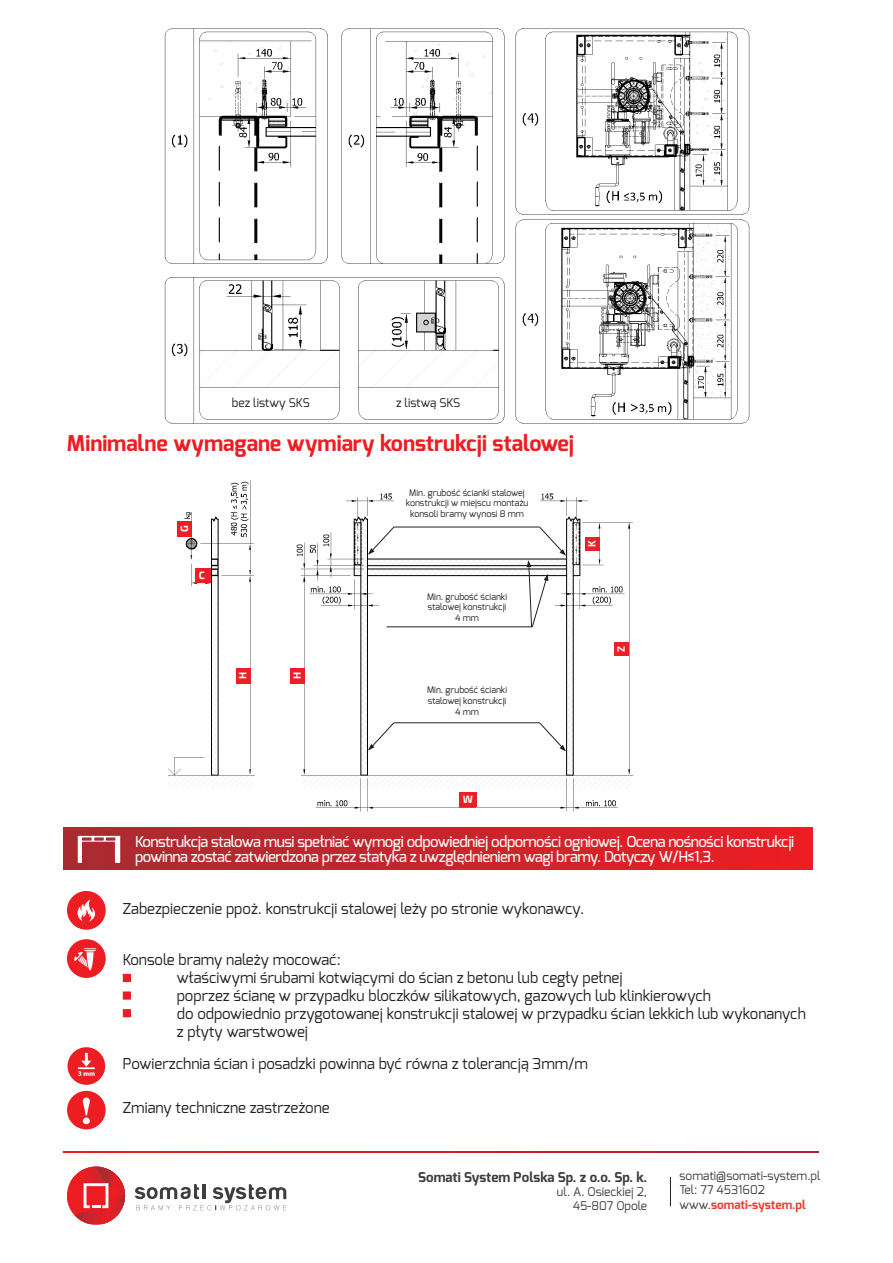
<style>
.page{position:relative;width:893px;height:1263px;background:#fff}
.page>*{position:absolute;margin:0;border:0;box-sizing:border-box;transform-origin:0 0}
.t1{font:700 21.75px "Exo";color:#ee1d23}
.t2{font:15px "Exo";color:#231f20}
.t3{font:500 15px/15px "Exo";letter-spacing:-.03em;color:#fff}
.t4{font:700 13.5px "Exo";color:#3e3e3f}
.t5{font:12px "Exo";color:#3e3e3f}
.t6{font:12px "Exo";letter-spacing:-.005em;color:#231f20}
.t7{font:700 12px "Exo";color:#ef3e2e}
.t8{font:700 10.35px "Exo 2";color:#fff}
.t9{font:9px "Exo";color:#231f20}
.s1{font-weight:400;color:#3e3e3f}
</style>
<div class="page">
<img style="left:164px;top:28px;width:586px;height:396px">
<img style="left:157px;top:480px;width:484px;height:348px">
<hr style="left:394px;top:527px;width:146px;height:1px;background:#231f20">
<svg style="left:368px;top:526px;width:26px;height:29px"></svg>
<hr style="left:394px;top:722px;width:146px;height:1px;background:#231f20">
<svg style="left:368px;top:722px;width:26px;height:28px"></svg>
<svg style="left:539px;top:722px;width:27px;height:29px"></svg>
<hr style="left:387px;top:627px;width:145px;height:1px;background:#231f20">
<svg style="left:527px;top:526px;width:39px;height:101px"></svg>
<div style="left:176px;top:521px;width:16px;height:15px;background:#ed1f26"></div>
<div style="left:195px;top:568px;width:15px;height:15px;background:#ed1f26"></div>
<div style="left:236px;top:668px;width:15px;height:15px;background:#ed1f26"></div>
<div style="left:290px;top:668px;width:15px;height:15px;background:#ed1f26"></div>
<div style="left:459px;top:792px;width:18px;height:15px;background:#ed1f26"></div>
<div style="left:614px;top:642px;width:15px;height:14px;background:#ed1f26"></div>
<div style="left:585px;top:537px;width:15px;height:14px;background:#ed1f26"></div>
<svg style="left:670px;top:1177px;width:1px;height:29px"></svg>
<svg style="left:63px;top:1152px;width:755px;height:1px"></svg>
<div style="left:63px;top:828px;width:749px;height:42px;background:linear-gradient(to right,#a62c32,#eb1d24)"></div>
<svg style="left:67px;top:1091px;width:39px;height:38px"></svg>
<svg style="left:67px;top:939px;width:39px;height:39px"></svg>
<svg style="left:68px;top:1047px;width:37px;height:38px"></svg>
<svg style="left:67px;top:891px;width:39px;height:39px"></svg>
<svg style="left:78px;top:835px;width:42px;height:28px"></svg>
<div style="left:123px;top:974px;width:8px;height:8px;background:#ee1d23"></div>
<div style="left:123px;top:991px;width:8px;height:9px;background:#ee1d23"></div>
<div style="left:123px;top:1009px;width:8px;height:8px;background:#ee1d23"></div>
<svg style="left:135px;top:1184px;width:151px;height:26px"></svg>
<svg style="left:67px;top:1166px;width:58px;height:59px"></svg>
<p class="t6" style="left:232px;top:395px;width:79px">bez listwy SKS</p>
<p class="t6" style="left:396px;top:395px;width:66px">z listwą SKS</p>
<p class="t1" style="left:67px;top:429px;width:509px">Minimalne wymagane wymiary konstrukcji stalowej</p>
<p class="t8" style="left:178px;top:532px;width:8px;rotate:-90deg">G</p>
<p class="t8" style="left:199px;top:569px;width:8px">C</p>
<p class="t8" style="left:237px;top:679px;width:9px;rotate:-90deg">H</p>
<p class="t8" style="left:291px;top:679px;width:9px;rotate:-90deg">H</p>
<p class="t9" style="left:409px;top:486px;width:117px">Min. grubość ścianki stalowej</p>
<p class="t9" style="left:406px;top:497px;width:124px">konstrukcji w miejscu montażu</p>
<p class="t9" style="left:410px;top:508px;width:115px">konsoli bramy wynosi 8 mm</p>
<p class="t9" style="left:427px;top:591px;width:82px">Min. grubość ścianki</p>
<p class="t9" style="left:428px;top:601px;width:80px">stalowej konstrukcji</p>
<p class="t9" style="left:455px;top:612px;width:25px">4 mm</p>
<p class="t9" style="left:427px;top:684px;width:82px">Min. grubość ścianki</p>
<p class="t9" style="left:428px;top:695px;width:80px">stalowej konstrukcji</p>
<p class="t9" style="left:455px;top:705px;width:25px">4 mm</p>
<p class="t8" style="left:463px;top:793px;width:12px">W</p>
<p class="t8" style="left:586px;top:547px;width:8px;rotate:-90deg">K</p>
<p class="t8" style="left:615px;top:652px;width:8px;rotate:-90deg">Z</p>
<p class="t3" style="left:135px;top:834px;width:661px">Konstrukcja stalowa musi spełniać wymogi odpowiedniej odporności ogniowej. Ocena nośności konstrukcji powinna zostać zatwierdzona przez statyka z uwzględnieniem wagi bramy. Dotyczy W/H≤1,3.</p>
<p class="t2" style="left:123px;top:898px;width:463px">Zabezpieczenie ppoż. konstrukcji stalowej leży po stronie wykonawcy.</p>
<p class="t2" style="left:123px;top:950px;width:219px">Konsole bramy należy mocować:</p>
<p class="t2" style="left:177px;top:968px;width:447px">właściwymi śrubami kotwiącymi do ścian z betonu lub cegły pełnej</p>
<p class="t2" style="left:177px;top:986px;width:536px">poprzez ścianę w przypadku bloczków silikatowych, gazowych lub klinkierowych</p>
<p class="t2" style="left:177px;top:1004px;width:631px">do odpowiednio przygotowanej konstrukcji stalowej w przypadku ścian lekkich lub wykonanych</p>
<p class="t2" style="left:177px;top:1022px;width:133px">z płyty warstwowej</p>
<p class="t2" style="left:123px;top:1054px;width:467px">Powierzchnia ścian i posadzki powinna być równa z tolerancją 3mm/m</p>
<p class="t2" style="left:123px;top:1098px;width:208px">Zmiany techniczne zastrzeżone</p>
<p class="t4" style="left:418px;top:1168px;width:230px">Somati System Polska Sp. z o.o. Sp. k.</p>
<p class="t5" style="left:557px;top:1184px;width:92px">ul. A. Osieckiej 2,</p>
<p class="t5" style="left:573px;top:1198px;width:76px">45-807 Opole</p>
<p class="t5" style="left:679px;top:1168px;width:143px">somati@somati-system.pl</p>
<p class="t5" style="left:679px;top:1182px;width:87px">Tel: 77 4531602</p>
<p class="t7" style="left:679px;top:1197px;width:128px"><span class="s1">www.</span>somati-system.pl</p>
</div>
